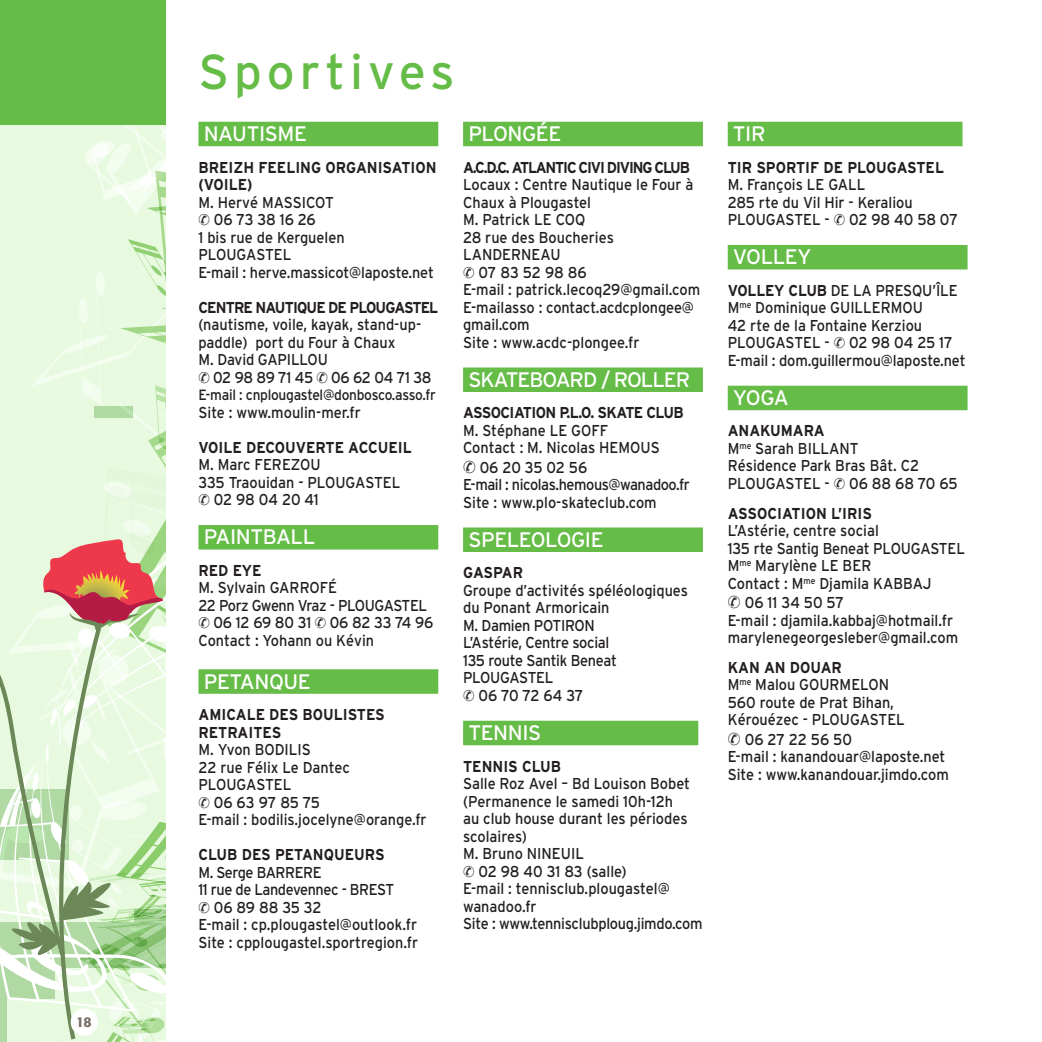
<style>
.page{position:relative;width:1042px;height:1042px;background:#fff}
.page>*{position:absolute;margin:0;border:0;box-sizing:border-box;transform-origin:0 0}
.t1{font:49px "Interstate";letter-spacing:.1em;color:#65bc46}
.t2{font:21px "Interstate";letter-spacing:-.02em;color:#fff}
.t3{font:21px "Interstate";letter-spacing:-.05em;color:#fff}
.t4{font:15.75px/17.5px "Interstate";color:#231f20;scale:.92 1}
.t5{font:700 15.75px/17.5px "Interstate";color:#231f20;scale:.92 1}
.t6{font:15.75px/17.5px "Interstate";letter-spacing:-.02em;color:#231f20;scale:.92 1}
.t7{font:15.75px "Interstate";letter-spacing:-.03em;color:#231f20;scale:.92 1}
.t8{font:700 15.75px "Interstate";letter-spacing:-.08em;color:#231f20;scale:.92 1}
.t9{font:700 15.75px "Interstate";letter-spacing:-.06em;color:#231f20;scale:.92 1}
.t10{font:15.75px "Interstate";letter-spacing:-.04em;color:#231f20;scale:.92 1}
.t11{font:700 15.75px "Interstate";letter-spacing:-.04em;color:#231f20;scale:.92 1}
.t12{font:14.88px "Interstate";letter-spacing:-.02em;color:#231f20;scale:.92 1}
.t13{font:500 14px "Formata";color:#766c65}
.s1{font-weight:700}
</style>
<div class="page">
<svg style="left:0;top:0;width:166px;height:1042px;background:#ddeace"></svg>
<div style="left:71px;top:1008px;width:27px;height:28px;background:#fff;border-radius:50%"></div>
<div style="left:198px;top:122px;width:240px;height:24px;background:#65bc46"></div>
<div style="left:198px;top:525px;width:240px;height:24px;background:#65bc46"></div>
<div style="left:198px;top:669px;width:240px;height:25px;background:#65bc46"></div>
<div style="left:463px;top:122px;width:240px;height:24px;background:#65bc46"></div>
<div style="left:463px;top:367px;width:240px;height:25px;background:#65bc46"></div>
<div style="left:463px;top:527px;width:240px;height:25px;background:#65bc46"></div>
<div style="left:463px;top:721px;width:235px;height:24px;background:#65bc46"></div>
<div style="left:728px;top:122px;width:234px;height:24px;background:#65bc46"></div>
<div style="left:728px;top:245px;width:239px;height:24px;background:#65bc46"></div>
<div style="left:728px;top:386px;width:239px;height:24px;background:#65bc46"></div>
<div style="left:0;top:0;width:165px;height:124px;background:#65bc46"></div>
<p class="t13" style="left:76px;top:1013px;width:17px">18</p>
<p class="t1" style="left:198px;top:44px;width:258px">Sportives</p>
<p class="t2" style="left:204px;top:122px;width:105px">NAUTISME</p>
<p class="t5" style="left:198px;top:158px;width:260px">BREIZH FEELING ORGANISATION</p>
<p class="t5" style="left:198px;top:176px;width:60px">(VOILE)</p>
<p class="t4" style="left:198px;top:193px;width:149px">M. Hervé MASSICOT</p>
<p class="t4" style="left:214px;top:211px;width:112px">06 73 38 16 26</p>
<p class="t4" style="left:198px;top:228px;width:160px">1 bis rue de Kerguelen<br>PLOUGASTEL</p>
<p class="t4" style="left:198px;top:263px;width:257px">E-mail : herve.massicot@laposte.net</p>
<p class="t9" style="left:198px;top:298px;width:262px">CENTRE NAUTIQUE DE PLOUGASTEL</p>
<p class="t4" style="left:198px;top:316px;width:244px">(nautisme, voile, kayak, stand-up&shy;paddle) port du Four à Chaux</p>
<p class="t4" style="left:198px;top:351px;width:142px">M. David GAPILLOU</p>
<p class="t7" style="left:213px;top:368px;width:239px">02 98 89 71 45 06 62 04 71 38</p>
<p class="t12" style="left:198px;top:386px;width:259px">E-mail : cnplougastel@donbosco.asso.fr</p>
<p class="t4" style="left:198px;top:403px;width:178px">Site : www.moulin-mer.fr</p>
<p class="t5" style="left:198px;top:438px;width:233px">VOILE DECOUVERTE ACCUEIL</p>
<p class="t4" style="left:198px;top:456px;width:134px">M. Marc FEREZOU</p>
<p class="t4" style="left:198px;top:473px;width:221px">335 Traouidan - PLOUGASTEL</p>
<p class="t4" style="left:214px;top:491px;width:116px">02 98 04 20 41</p>
<p class="t2" style="left:204px;top:525px;width:113px">PAINTBALL</p>
<p class="t5" style="left:198px;top:561px;width:70px">RED EYE</p>
<p class="t4" style="left:198px;top:579px;width:152px">M. Sylvain GARROFÉ</p>
<p class="t10" style="left:198px;top:596px;width:250px">22 Porz Gwenn Vraz - PLOUGASTEL</p>
<p class="t6" style="left:213px;top:614px;width:240px">06 12 69 80 31 06 82 33 74 96</p>
<p class="t4" style="left:198px;top:631px;width:192px">Contact : Yohann ou Kévin</p>
<p class="t2" style="left:204px;top:669px;width:109px">PETANQUE</p>
<p class="t5" style="left:198px;top:705px;width:204px">AMICALE DES BOULISTES<br>RETRAITES</p>
<p class="t4" style="left:198px;top:740px;width:124px">M. Yvon BODILIS</p>
<p class="t4" style="left:198px;top:758px;width:166px">22 rue Félix Le Dantec<br>PLOUGASTEL</p>
<p class="t4" style="left:214px;top:793px;width:117px">06 63 97 85 75</p>
<p class="t4" style="left:198px;top:810px;width:250px">E-mail : bodilis.jocelyne@orange.fr</p>
<p class="t5" style="left:198px;top:845px;width:204px">CLUB DES PETANQUEURS</p>
<p class="t7" style="left:198px;top:863px;width:136px">M. Serge BARRERE</p>
<p class="t7" style="left:198px;top:880px;width:214px">11 rue de Landevennec - BREST</p>
<p class="t4" style="left:214px;top:898px;width:119px">06 89 88 35 32</p>
<p class="t4" style="left:198px;top:915px;width:239px">E-mail : cp.plougastel@outlook.fr</p>
<p class="t4" style="left:198px;top:933px;width:240px">Site : cpplougastel.sportregion.fr</p>
<p class="t2" style="left:468px;top:122px;width:95px">PLONGÉE</p>
<p class="t8" style="left:463px;top:158px;width:248px">A.C.D.C. ATLANTIC CIVI DIVING CLUB</p>
<p class="t4" style="left:463px;top:176px;width:252px">Locaux : Centre Nautique le Four à<br>Chaux à Plougastel</p>
<p class="t4" style="left:463px;top:211px;width:134px">M. Patrick LE COQ</p>
<p class="t4" style="left:463px;top:228px;width:165px">28 rue des Boucheries<br>LANDERNEAU</p>
<p class="t4" style="left:478px;top:263px;width:119px">07 83 52 98 86</p>
<p class="t4" style="left:463px;top:281px;width:259px">E-mail : patrick.lecoq29@gmail.com</p>
<p class="t4" style="left:463px;top:298px;width:252px">E-mailasso : contact.acdcplongee@ gmail.com</p>
<p class="t4" style="left:463px;top:333px;width:193px">Site : www.acdc-plongee.fr</p>
<p class="t3" style="left:468px;top:368px;width:223px">SKATEBOARD / ROLLER</p>
<p class="t11" style="left:463px;top:404px;width:241px">ASSOCIATION P.L.O. SKATE CLUB</p>
<p class="t4" style="left:463px;top:421px;width:159px">M. Stéphane LE GOFF</p>
<p class="t4" style="left:463px;top:439px;width:215px">Contact : M. Nicolas HEMOUS</p>
<p class="t4" style="left:480px;top:458px;width:118px">06 20 35 02 56</p>
<p class="t7" style="left:463px;top:476px;width:248px">E-mail : nicolas.hemous@wanadoo.fr</p>
<p class="t4" style="left:463px;top:493px;width:212px">Site : www.plo-skateclub.com</p>
<p class="t2" style="left:468px;top:527px;width:137px">SPELEOLOGIE</p>
<p class="t5" style="left:463px;top:564px;width:67px">GASPAR</p>
<p class="t4" style="left:463px;top:581px;width:246px">Groupe d’activités spéléologiques du Ponant Armoricain</p>
<p class="t6" style="left:463px;top:616px;width:145px">M. Damien POTIRON</p>
<p class="t6" style="left:463px;top:634px;width:161px">L’Astérie, Centre social</p>
<p class="t6" style="left:463px;top:651px;width:169px">135 route Santik Beneat<br>PLOUGASTEL</p>
<p class="t4" style="left:478px;top:686px;width:116px">06 70 72 64 37</p>
<p class="t2" style="left:468px;top:721px;width:74px">TENNIS</p>
<p class="t5" style="left:463px;top:757px;width:108px">TENNIS CLUB</p>
<p class="t4" style="left:463px;top:774px;width:248px">Salle Roz Avel – Bd Louison Bobet (Permanence le samedi 10h-12h au club house durant les périodes scolaires)</p>
<p class="t4" style="left:463px;top:844px;width:133px">M. Bruno NINEUIL</p>
<p class="t4" style="left:478px;top:862px;width:163px">02 98 40 31 83 (salle)</p>
<p class="t4" style="left:463px;top:879px;width:226px">E-mail : tennisclub.plougastel@ wanadoo.fr</p>
<p class="t6" style="left:463px;top:914px;width:262px">Site : www.tennisclubploug.jimdo.com</p>
<p class="t2" style="left:733px;top:122px;width:34px">TIR</p>
<p class="t5" style="left:728px;top:158px;width:237px">TIR SPORTIF DE PLOUGASTEL</p>
<p class="t4" style="left:728px;top:176px;width:151px">M. François LE GALL</p>
<p class="t4" style="left:728px;top:193px;width:252px">285 rte du Vil Hir - Keraliou<br>PLOUGASTEL - 02 98 40 58 07</p>
<p class="t2" style="left:733px;top:245px;width:80px">VOLLEY</p>
<p class="t4" style="left:728px;top:281px;width:251px"><span class="s1">VOLLEY CLUB</span> DE LA PRESQU’ÎLE</p>
<p class="t4" style="left:728px;top:299px;width:214px">M<sup>me</sup> Dominique GUILLERMOU</p>
<p class="t4" style="left:728px;top:316px;width:246px">42 rte de la Fontaine Kerziou<br>PLOUGASTEL - 02 98 04 25 17</p>
<p class="t4" style="left:728px;top:351px;width:260px">E-mail : dom.guillermou@laposte.net</p>
<p class="t2" style="left:733px;top:386px;width:57px">YOGA</p>
<p class="t5" style="left:728px;top:422px;width:107px">ANAKUMARA</p>
<p class="t4" style="left:728px;top:439px;width:144px">M<sup>me</sup> Sarah BILLANT</p>
<p class="t4" style="left:728px;top:457px;width:210px">Résidence Park Bras Bât. C2</p>
<p class="t4" style="left:728px;top:474px;width:251px">PLOUGASTEL - 06 88 68 70 65</p>
<p class="t5" style="left:728px;top:504px;width:158px">ASSOCIATION L’IRIS</p>
<p class="t4" style="left:728px;top:522px;width:166px">L’Astérie, centre social</p>
<p class="t4" style="left:728px;top:539px;width:259px">135 rte Santig Beneat PLOUGASTEL</p>
<p class="t4" style="left:728px;top:557px;width:158px">M<sup>me</sup> Marylène LE BER</p>
<p class="t4" style="left:728px;top:574px;width:223px">Contact : M<sup>me</sup> Djamila KABBAJ</p>
<p class="t4" style="left:745px;top:593px;width:109px">06 11 34 50 57</p>
<p class="t4" style="left:728px;top:611px;width:246px">E-mail : djamila.kabbaj@hotmail.fr</p>
<p class="t4" style="left:728px;top:628px;width:252px">marylenegeorgesleber@gmail.com</p>
<p class="t5" style="left:728px;top:658px;width:126px">KAN AN DOUAR</p>
<p class="t4" style="left:728px;top:676px;width:177px">M<sup>me</sup> Malou GOURMELON</p>
<p class="t4" style="left:728px;top:693px;width:194px">560 route de Prat Bihan,<br>Kérouézec - PLOUGASTEL</p>
<p class="t4" style="left:745px;top:730px;width:118px">06 27 22 56 50</p>
<p class="t4" style="left:728px;top:747px;width:238px">E-mail : kanandouar@laposte.net</p>
<p class="t4" style="left:728px;top:765px;width:242px">Site : www.kanandouar.jimdo.com</p>
</div>
